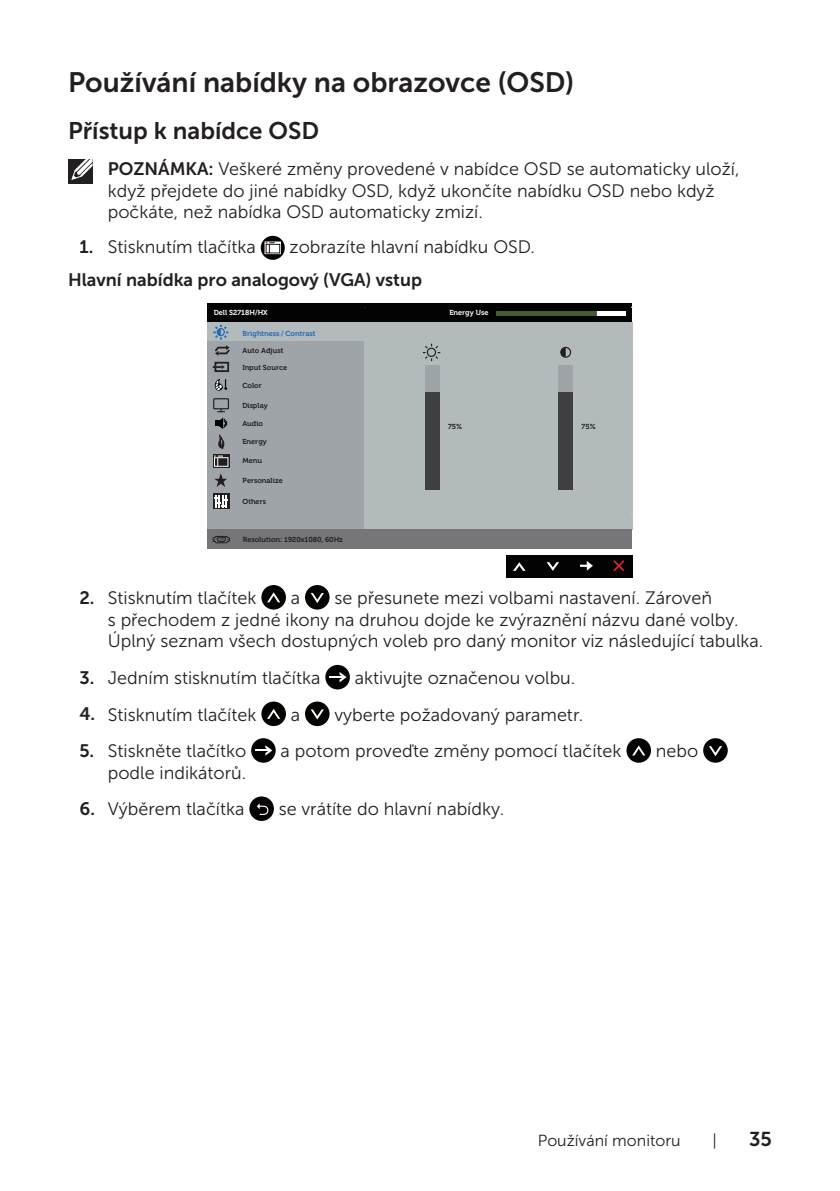
<style>
.page{position:relative;width:840px;height:1191px;background:#fff}
.page>*{position:absolute;margin:0;border:0;box-sizing:border-box;transform-origin:0 0}
.Head_2{font:28px "Museo Sans For Dell 700";color:#231f20}
.Head_3{font:24px "Museo Sans For Dell 700";color:#231f20}
.t1{font:20px "Museo Sans For Dell 700";color:#231f20}
.text{font:18px/21.6px "Museo Sans For Dell 300";color:#231f20}
.text-2{font:18px "Museo Sans For Dell 700";color:#231f20}
.t2{font:16px "Museo Sans For Dell 300";color:#231f20}
.t3{font:700 7.2px "Museo For Dell";color:#231f20}
.t4{font:700 7.2px "Museo For Dell";color:#fff}
.t5{font:700 7.2px "Museo For Dell";color:#1f6bb5}
.s1{font-family:"Museo Sans For Dell 700"}
</style>
<div class="page">
<div style="left:68px;top:159px;width:24px;height:24px;background:#231f20"></div>
<svg style="left:71px;top:159px;width:22px;height:22px"></svg>
<svg style="left:260px;top:236px;width:24px;height:24px"></svg>
<svg style="left:264px;top:241px;width:17px;height:13px"></svg>
<svg style="left:265px;top:242px;width:15px;height:12px"></svg>
<div style="left:207px;top:303px;width:424px;height:19px;background:#030303"></div>
<div style="left:207px;top:322px;width:158px;height:207px;background:#9fa4a8"></div>
<div style="left:364px;top:322px;width:268px;height:207px;background:#b2babc"></div>
<div style="left:207px;top:530px;width:424px;height:19px;background:#767579"></div>
<div style="left:496px;top:311px;width:128px;height:5px;background:#fff"></div>
<div style="left:496px;top:311px;width:100px;height:5px;background:#465b31"></div>
<div style="left:214px;top:362px;width:15px;height:10px;border:2px solid #231f20"></div>
<svg style="left:213px;top:365px;width:11px;height:4px"></svg>
<svg style="left:214px;top:473px;width:13px;height:14px"></svg>
<svg style="left:213px;top:493px;width:16px;height:16px"></svg>
<svg style="left:214px;top:495px;width:14px;height:12px"></svg>
<svg style="left:213px;top:455px;width:16px;height:13px"></svg>
<div style="left:214px;top:457px;width:14px;height:9px;border:1px solid #fff"></div>
<svg style="left:214px;top:456px;width:9px;height:10px"></svg>
<div style="left:213px;top:398px;width:16px;height:11px;border:1px solid #231f20"></div>
<svg style="left:212px;top:536px;width:18px;height:7px"></svg>
<svg style="left:214px;top:379px;width:13px;height:12px"></svg>
<div style="left:506px;top:555px;width:126px;height:23px;background:#030303"></div>
<svg style="left:513px;top:562px;width:12px;height:9px"></svg>
<svg style="left:546px;top:562px;width:13px;height:9px"></svg>
<svg style="left:580px;top:561px;width:12px;height:9px"></svg>
<svg style="left:613px;top:560px;width:12px;height:12px"></svg>
<svg style="left:215px;top:409px;width:12px;height:40px"></svg>
<div style="left:425px;top:365px;width:14px;height:125px;background:#9fa4a8"></div>
<div style="left:425px;top:392px;width:14px;height:98px;background:#3f3f42"></div>
<div style="left:558px;top:365px;width:14px;height:125px;background:#9fa4a8"></div>
<div style="left:558px;top:392px;width:14px;height:98px;background:#3f3f42"></div>
<svg style="left:422px;top:344px;width:18px;height:17px"></svg>
<div style="left:560px;top:347px;width:11px;height:11px;border:1px solid #231f20;border-radius:50%"></div>
<svg style="left:560px;top:347px;width:5px;height:10px"></svg>
<div style="left:207px;top:322px;width:157px;height:18px;background:#b2babc"></div>
<svg style="left:213px;top:324px;width:18px;height:32px"></svg>
<div style="left:261px;top:585px;width:25px;height:24px;background:#040503;border-radius:50%"></div>
<svg style="left:267px;top:592px;width:13px;height:10px"></svg>
<div style="left:305px;top:585px;width:24px;height:24px;background:#040503;border-radius:50%"></div>
<svg style="left:310px;top:593px;width:14px;height:10px"></svg>
<div style="left:325px;top:665px;width:24px;height:24px;background:#040503;border-radius:50%"></div>
<svg style="left:329px;top:672px;width:17px;height:10px"></svg>
<div style="left:261px;top:701px;width:25px;height:25px;background:#040503;border-radius:50%"></div>
<svg style="left:267px;top:709px;width:13px;height:10px"></svg>
<div style="left:305px;top:701px;width:24px;height:25px;background:#040503;border-radius:50%"></div>
<svg style="left:310px;top:709px;width:14px;height:10px"></svg>
<div style="left:251px;top:738px;width:24px;height:24px;background:#040503;border-radius:50%"></div>
<svg style="left:255px;top:745px;width:17px;height:10px"></svg>
<div style="left:626px;top:738px;width:24px;height:24px;background:#040503;border-radius:50%"></div>
<svg style="left:632px;top:745px;width:13px;height:10px"></svg>
<div style="left:702px;top:738px;width:25px;height:24px;background:#040503;border-radius:50%"></div>
<svg style="left:709px;top:746px;width:12px;height:10px"></svg>
<div style="left:249px;top:796px;width:25px;height:25px;background:#050303;border-radius:50%"></div>
<svg style="left:256px;top:803px;width:12px;height:12px"></svg>
<p class="Head_2" style="left:68px;top:67px;width:507px">Používání nabídky na obrazovce (OSD)</p>
<p class="Head_3" style="left:68px;top:117px;width:252px">Přístup k nabídce OSD</p>
<p class="text" style="left:108px;top:158px;width:632px"><span class="s1">POZNÁMKA:</span> Veškeré změny provedené v nabídce OSD se automaticky uloží, když přejdete do jiné nabídky OSD, když ukončíte nabídku OSD nebo když počkáte, než nabídka OSD automaticky zmizí.</p>
<p class="text" style="left:79px;top:236px;width:178px"><span class="s1">1.</span> Stisknutím tlačítka</p>
<p class="text" style="left:289px;top:236px;width:247px">zobrazíte hlavní nabídku OSD.</p>
<p class="text-2" style="left:68px;top:270px;width:355px">Hlavní nabídka pro analogový (VGA) vstup</p>
<p class="t4" style="left:214px;top:309px;width:55px">Dell S2718H/HX</p>
<p class="t4" style="left:449px;top:309px;width:40px">Energy Use</p>
<p class="t3" style="left:242px;top:346px;width:42px">Auto Adjust</p>
<p class="t5" style="left:242px;top:329px;width:74px">Brightness / Contrast</p>
<p class="t3" style="left:242px;top:363px;width:46px">Input Source</p>
<p class="t3" style="left:242px;top:381px;width:21px">Color</p>
<p class="t3" style="left:242px;top:401px;width:27px">Display</p>
<p class="t3" style="left:242px;top:437px;width:26px">Energy</p>
<p class="t3" style="left:242px;top:456px;width:21px">Menu</p>
<p class="t3" style="left:242px;top:476px;width:42px">Personalize</p>
<p class="t3" style="left:242px;top:497px;width:25px">Others</p>
<p class="t3" style="left:242px;top:419px;width:22px">Audio</p>
<p class="t3" style="left:243px;top:535px;width:101px">Resolution: 1920x1080, 60Hz</p>
<p class="t3" style="left:447px;top:423px;width:16px">75%</p>
<p class="t3" style="left:581px;top:423px;width:16px">75%</p>
<p class="text" style="left:79px;top:587px;width:178px"><span class="s1">2.</span> Stisknutím tlačítek</p>
<p class="text" style="left:290px;top:587px;width:11px">a</p>
<p class="text" style="left:108px;top:587px;width:656px;text-indent:226px">se přesunete mezi volbami nastavení. Zároveň<br>s přechodem z jedné ikony na druhou dojde ke zvýraznění názvu dané volby.<br>Úplný seznam všech dostupných voleb pro daný monitor viz následující tabulka.</p>
<p class="text" style="left:79px;top:667px;width:242px"><span class="s1">3.</span> Jedním stisknutím tlačítka</p>
<p class="text" style="left:354px;top:667px;width:222px">aktivujte označenou volbu.</p>
<p class="text" style="left:79px;top:703px;width:178px"><span class="s1">4.</span> Stisknutím tlačítek</p>
<p class="text" style="left:290px;top:703px;width:11px">a</p>
<p class="text" style="left:334px;top:703px;width:250px">vyberte požadovaný parametr.</p>
<p class="text" style="left:79px;top:740px;width:168px"><span class="s1">5.</span> Stiskněte tlačítko</p>
<p class="text" style="left:280px;top:740px;width:342px">a potom proveďte změny pomocí tlačítek</p>
<p class="text" style="left:655px;top:740px;width:44px">nebo</p>
<p class="text" style="left:108px;top:762px;width:140px">podle indikátorů.</p>
<p class="text" style="left:79px;top:798px;width:166px"><span class="s1">6.</span> Výběrem tlačítka</p>
<p class="text" style="left:278px;top:798px;width:227px">se vrátíte do hlavní nabídky.</p>
<p class="t2" style="left:537px;top:1131px;width:144px">Používání monitoru</p>
<p class="t2" style="left:712px;top:1131px;width:6px">|</p>
<p class="t1" style="left:748px;top:1127px;width:24px">35</p>
</div>
